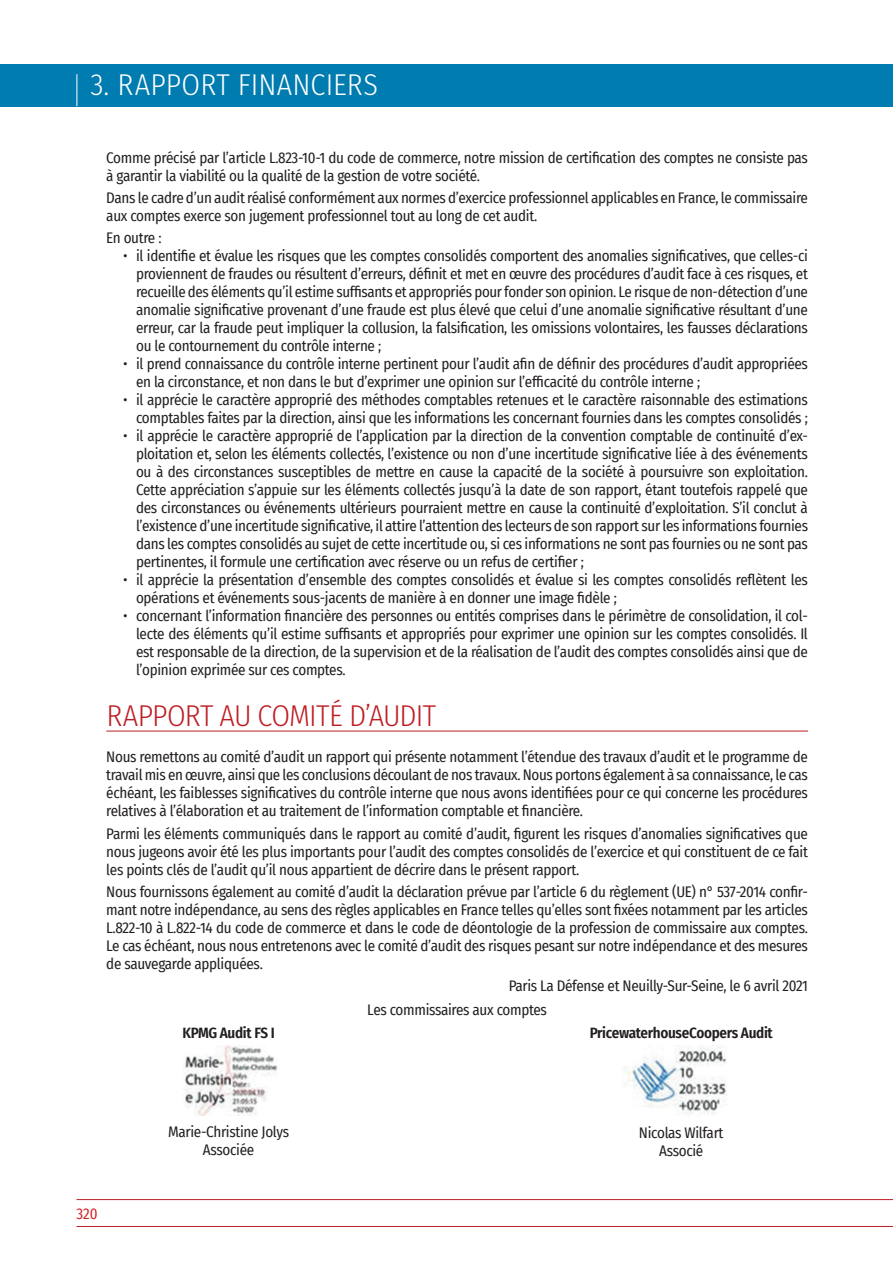
<style>
.page{position:relative;width:893px;height:1263px;background:#fff}
.page>*{position:absolute;margin:0;border:0;box-sizing:border-box;transform-origin:0 0}
.t1{font:300 30px "Fira Sans Condensed";letter-spacing:-.03em;color:#be1e23}
.t2{font:300 30px "Fira Sans Condensed";letter-spacing:.01em;color:#fff}
.t3{font:15px/18px "Fira Sans Condensed";letter-spacing:-.02em;color:#231f20;text-align:justify}
.t4{font:600 15px "Fira Sans Condensed";letter-spacing:-.02em;color:#231f20}
.t5{font:15px "Fira Sans Condensed";color:#d1232a}
</style>
<div class="page">
<hr style="left:77px;top:1226px;width:816px;height:1px;background:#be1e23">
<hr style="left:77px;top:1199px;width:816px;height:1px;background:#be1e23">
<div style="left:0;top:64px;width:893px;height:42px;background:#007cb0"></div>
<hr style="left:77px;top:74px;width:1px;height:32px;background:#fff">
<hr style="left:106px;top:731px;width:702px;height:1px;background:#be1e23">
<img style="left:183px;top:1045px;width:95px;height:70px">
<img style="left:625px;top:1045px;width:102px;height:70px">
<h1 class="t2" style="left:90px;top:64px;width:289px">3. RAPPORT FINANCIERS</h1>
<p class="t3" style="left:106px;top:148px;width:703px">Comme précisé par l’article L.823‑10‑1 du code de commerce, notre mission de certification des comptes ne consiste pas à garantir la viabilité ou la qualité de la gestion de votre société.</p>
<p class="t3" style="left:106px;top:188px;width:703px">Dans le cadre d’un audit réalisé conformément aux normes d’exercice professionnel applicables en France, le commissaire aux comptes exerce son jugement professionnel tout au long de cet audit.</p>
<p class="t3" style="left:106px;top:229px;width:57px">En outre :</p>
<p class="t3" style="left:136px;top:247px;width:673px;text-indent:-13px">• il identifie et évalue les risques que les comptes consolidés comportent des anomalies significatives, que celles-ci proviennent de fraudes ou résultent d’erreurs, définit et met en œuvre des procédures d’audit face à ces risques, et recueille des éléments qu’il estime suffisants et appropriés pour fonder son opinion. Le risque de non-détection d’une anomalie significative provenant d’une fraude est plus élevé que celui d’une anomalie significative résultant d’une erreur, car la fraude peut impliquer la collusion, la falsification, les omissions volontaires, les fausses déclarations ou le contournement du contrôle interne ;</p>
<p class="t3" style="left:136px;top:355px;width:673px;text-indent:-13px">• il prend connaissance du contrôle interne pertinent pour l’audit afin de définir des procédures d’audit appropriées en la circonstance, et non dans le but d’exprimer une opinion sur l’efficacité du contrôle interne ;</p>
<p class="t3" style="left:123px;top:391px;width:686px;text-align:right">• il apprécie le caractère approprié des méthodes comptables retenues et le caractère raisonnable des estimations comptables faites par la direction, ainsi que les informations les concernant fournies dans les comptes consolidés ;</p>
<p class="t3" style="left:136px;top:427px;width:674px;text-indent:-13px">• il apprécie le caractère approprié de l’application par la direction de la convention comptable de continuité d’ex&shy;ploitation et, selon les éléments collectés, l’existence ou non d’une incertitude significative liée à des événements ou à des circonstances susceptibles de mettre en cause la capacité de la société à poursuivre son exploitation.<br>Cette appréciation s’appuie sur les éléments collectés jusqu’à la date de son rapport, étant toutefois rappelé que des circonstances ou événements ultérieurs pourraient mettre en cause la continuité d’exploitation. S’il conclut à l’existence d’une incertitude significative, il attire l’attention des lecteurs de son rapport sur les informations fournies dans les comptes consolidés au sujet de cette incertitude ou, si ces informations ne sont pas fournies ou ne sont pas pertinentes, il formule une certification avec réserve ou un refus de certifier ;</p>
<p class="t3" style="left:136px;top:571px;width:673px;text-indent:-13px">• il apprécie la présentation d’ensemble des comptes consolidés et évalue si les comptes consolidés reflètent les opérations et événements sous-jacents de manière à en donner une image fidèle ;</p>
<p class="t3" style="left:136px;top:607px;width:673px;text-indent:-13px">• concernant l’information financière des personnes ou entités comprises dans le périmètre de consolidation, il col&shy;lecte des éléments qu’il estime suffisants et appropriés pour exprimer une opinion sur les comptes consolidés. Il est responsable de la direction, de la supervision et de la réalisation de l’audit des comptes consolidés ainsi que de l’opinion exprimée sur ces comptes.</p>
<h1 class="t1" style="left:106px;top:695px;width:331px">RAPPORT AU COMITÉ D’AUDIT</h1>
<p class="t3" style="left:106px;top:748px;width:703px">Nous remettons au comité d’audit un rapport qui présente notamment l’étendue des travaux d’audit et le programme de travail mis en œuvre, ainsi que les conclusions découlant de nos travaux. Nous portons également à sa connaissance, le cas échéant, les faiblesses significatives du contrôle interne que nous avons identifiées pour ce qui concerne les procédures relatives à l’élaboration et au traitement de l’information comptable et financière.</p>
<p class="t3" style="left:106px;top:824px;width:703px">Parmi les éléments communiqués dans le rapport au comité d’audit, figurent les risques d’anomalies significatives que nous jugeons avoir été les plus importants pour l’audit des comptes consolidés de l’exercice et qui constituent de ce fait les points clés de l’audit qu’il nous appartient de décrire dans le présent rapport.</p>
<p class="t3" style="left:106px;top:882px;width:703px">Nous fournissons également au comité d’audit la déclaration prévue par l’article 6 du règlement (UE) n° 537‑2014 confir&shy;mant notre indépendance, au sens des règles applicables en France telles qu’elles sont fixées notamment par les articles L.822‑10 à L.822‑14 du code de commerce et dans le code de déontologie de la profession de commissaire aux comptes.<br>Le cas échéant, nous nous entretenons avec le comité d’audit des risques pesant sur notre indépendance et des mesures de sauvegarde appliquées.</p>
<p class="t3" style="left:367px;top:973px;width:442px;line-height:24.3px;text-indent:141px">Paris La Défense et Neuilly-Sur-Seine, le 6 avril 2021<br>Les commissaires aux comptes</p>
<p class="t4" style="left:182px;top:1020px;width:94px">KPMG Audit FS I</p>
<p class="t4" style="left:590px;top:1020px;width:185px">PricewaterhouseCoopers Audit</p>
<p class="t5" style="left:77px;top:1202px;width:23px">320</p>
<p class="t3" style="left:168px;top:1123px;width:123px;text-align:center">Marie-Christine Jolys<br>Associée</p>
<p class="t3" style="left:639px;top:1123px;width:86px;text-align:center">Nicolas Wilfart<br>Associé</p>
</div>
